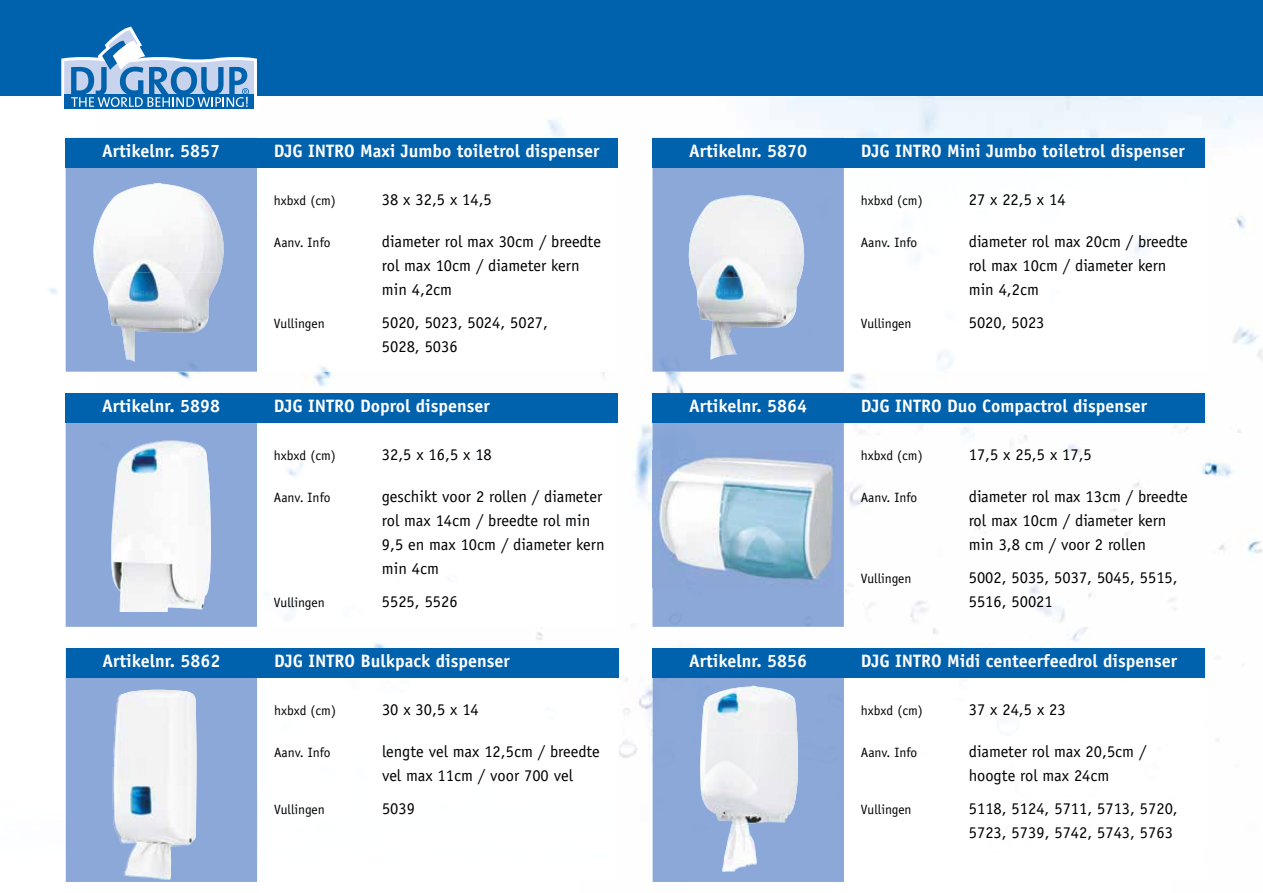
<style>
.page{position:relative;width:1263px;height:893px;background:#fff}
.page>*{position:absolute;margin:0;border:0;box-sizing:border-box;transform-origin:0 0}
.t1{font:700 18px "Officina Sans";color:#fff}
.t2{font:16.5px/24px "Officina Sans";color:#000}
.t3{font:13.5px "Officina Sans";color:#000}
</style>
<div class="page">
<img style="left:0;top:95px;width:96px;height:787px">
<img style="left:96px;top:95px;width:1167px;height:43px">
<img style="left:602px;top:372px;width:83px;height:391px">
<img style="left:1205px;top:216px;width:58px;height:525px">
<img style="left:173px;top:372px;width:159px;height:15px">
<img style="left:849px;top:373px;width:16px;height:17px">
<img style="left:373px;top:632px;width:170px;height:16px">
<img style="left:925px;top:627px;width:163px;height:20px">
<div style="left:0;top:0;width:1263px;height:95px;background:#0061ad"></div>
<svg style="left:61px;top:26px;width:196px;height:86px"></svg>
<img style="left:115px;top:372px;width:101px;height:1px">
<div style="left:66px;top:168px;width:191px;height:204px;background:#8ca8d8"></div>
<div style="left:66px;top:138px;width:552px;height:30px;background:#0061ad"></div>
<img style="left:97px;top:183px;width:86px;height:45px">
<img style="left:182px;top:187px;width:42px;height:85px">
<img style="left:93px;top:228px;width:90px;height:44px">
<img style="left:96px;top:272px;width:86px;height:45px">
<img style="left:182px;top:272px;width:38px;height:61px">
<img style="left:111px;top:317px;width:72px;height:45px">
<div style="left:652px;top:168px;width:192px;height:204px;background:#8ca8d8"></div>
<div style="left:652px;top:138px;width:553px;height:30px;background:#0061ad"></div>
<img style="left:689px;top:195px;width:78px;height:82px">
<img style="left:767px;top:198px;width:37px;height:130px">
<img style="left:692px;top:277px;width:75px;height:83px">
<img style="left:284px;top:423px;width:334px;height:204px">
<div style="left:66px;top:423px;width:191px;height:204px;background:#8ca8d8"></div>
<div style="left:66px;top:393px;width:552px;height:30px;background:#0061ad"></div>
<img style="left:111px;top:440px;width:100px;height:172px">
<img style="left:844px;top:423px;width:361px;height:200px">
<div style="left:652px;top:423px;width:192px;height:204px;background:#8ca8d8"></div>
<div style="left:652px;top:393px;width:553px;height:30px;background:#0061ad"></div>
<img style="left:652px;top:450px;width:190px;height:137px">
<img style="left:257px;top:678px;width:361px;height:204px">
<div style="left:66px;top:678px;width:191px;height:204px;background:#8ca8d8"></div>
<div style="left:66px;top:648px;width:552px;height:30px;background:#0061ad"></div>
<img style="left:113px;top:690px;width:83px;height:190px">
<div style="left:653px;top:678px;width:191px;height:204px;background:#8ca8d8"></div>
<div style="left:652px;top:648px;width:553px;height:30px;background:#0061ad"></div>
<img style="left:702px;top:686px;width:95px;height:46px">
<img style="left:700px;top:732px;width:98px;height:93px">
<img style="left:722px;top:825px;width:35px;height:47px">
<p class="t1" style="left:102px;top:140px;width:120px">Artikelnr. 5857</p>
<p class="t1" style="left:274px;top:140px;width:327px">DJG INTRO Maxi Jumbo toiletrol dispenser</p>
<p class="t3" style="left:274px;top:193px;width:63px">hxbxd (cm)</p>
<p class="t2" style="left:382px;top:188px;width:111px">38 x 32,5 x 14,5</p>
<p class="t3" style="left:274px;top:235px;width:58px">Aanv. Info</p>
<p class="t2" style="left:382px;top:230px;width:221px">diameter rol max 30cm / breedte rol max 10cm / diameter kern min 4,2cm</p>
<p class="t3" style="left:274px;top:316px;width:52px">Vullingen</p>
<p class="t2" style="left:382px;top:311px;width:168px">5020, 5023, 5024, 5027,<br>5028, 5036</p>
<p class="t1" style="left:102px;top:395px;width:120px">Artikelnr. 5898</p>
<p class="t1" style="left:274px;top:395px;width:218px">DJG INTRO Doprol dispenser</p>
<p class="t3" style="left:274px;top:448px;width:63px">hxbxd (cm)</p>
<p class="t2" style="left:382px;top:443px;width:111px">32,5 x 16,5 x 18</p>
<p class="t3" style="left:274px;top:490px;width:58px">Aanv. Info</p>
<p class="t2" style="left:382px;top:485px;width:224px">geschikt voor 2 rollen / diameter rol max 14cm / breedte rol min<br>9,5 en max 10cm / diameter kern min 4cm</p>
<p class="t3" style="left:274px;top:595px;width:52px">Vullingen</p>
<p class="t2" style="left:382px;top:590px;width:77px">5525, 5526</p>
<p class="t1" style="left:102px;top:650px;width:120px">Artikelnr. 5862</p>
<p class="t1" style="left:274px;top:650px;width:237px">DJG INTRO Bulkpack dispenser</p>
<p class="t3" style="left:274px;top:703px;width:63px">hxbxd (cm)</p>
<p class="t2" style="left:382px;top:698px;width:98px">30 x 30,5 x 14</p>
<p class="t3" style="left:274px;top:745px;width:58px">Aanv. Info</p>
<p class="t2" style="left:382px;top:740px;width:219px">lengte vel max 12,5cm / breedte vel max 11cm / voor 700 vel</p>
<p class="t3" style="left:274px;top:802px;width:52px">Vullingen</p>
<p class="t2" style="left:382px;top:797px;width:34px">5039</p>
<p class="t1" style="left:689px;top:140px;width:120px">Artikelnr. 5870</p>
<p class="t1" style="left:861px;top:140px;width:326px">DJG INTRO Mini Jumbo toiletrol dispenser</p>
<p class="t3" style="left:861px;top:193px;width:63px">hxbxd (cm)</p>
<p class="t2" style="left:969px;top:188px;width:98px">27 x 22,5 x 14</p>
<p class="t3" style="left:861px;top:235px;width:58px">Aanv. Info</p>
<p class="t2" style="left:969px;top:230px;width:221px">diameter rol max 20cm / breedte rol max 10cm / diameter kern min 4,2cm</p>
<p class="t3" style="left:861px;top:316px;width:52px">Vullingen</p>
<p class="t2" style="left:969px;top:311px;width:77px">5020, 5023</p>
<p class="t1" style="left:689px;top:395px;width:120px">Artikelnr. 5864</p>
<p class="t1" style="left:861px;top:395px;width:288px">DJG INTRO Duo Compactrol dispenser</p>
<p class="t3" style="left:861px;top:448px;width:63px">hxbxd (cm)</p>
<p class="t2" style="left:969px;top:443px;width:125px">17,5 x 25,5 x 17,5</p>
<p class="t3" style="left:861px;top:490px;width:58px">Aanv. Info</p>
<p class="t2" style="left:969px;top:485px;width:221px">diameter rol max 13cm / breedte rol max 10cm / diameter kern min 3,8 cm / voor 2 rollen</p>
<p class="t3" style="left:861px;top:571px;width:52px">Vullingen</p>
<p class="t2" style="left:969px;top:566px;width:210px">5002, 5035, 5037, 5045, 5515,<br>5516, 50021</p>
<p class="t1" style="left:689px;top:650px;width:120px">Artikelnr. 5856</p>
<p class="t1" style="left:861px;top:650px;width:318px">DJG INTRO Midi centeerfeedrol dispenser</p>
<p class="t3" style="left:861px;top:703px;width:63px">hxbxd (cm)</p>
<p class="t2" style="left:969px;top:698px;width:98px">37 x 24,5 x 23</p>
<p class="t3" style="left:861px;top:745px;width:58px">Aanv. Info</p>
<p class="t2" style="left:969px;top:740px;width:179px">diameter rol max 20,5cm / hoogte rol max 24cm</p>
<p class="t3" style="left:861px;top:802px;width:52px">Vullingen</p>
<p class="t2" style="left:969px;top:797px;width:210px">5118, 5124, 5711, 5713, 5720,<br>5723, 5739, 5742, 5743, 5763</p>
</div>
